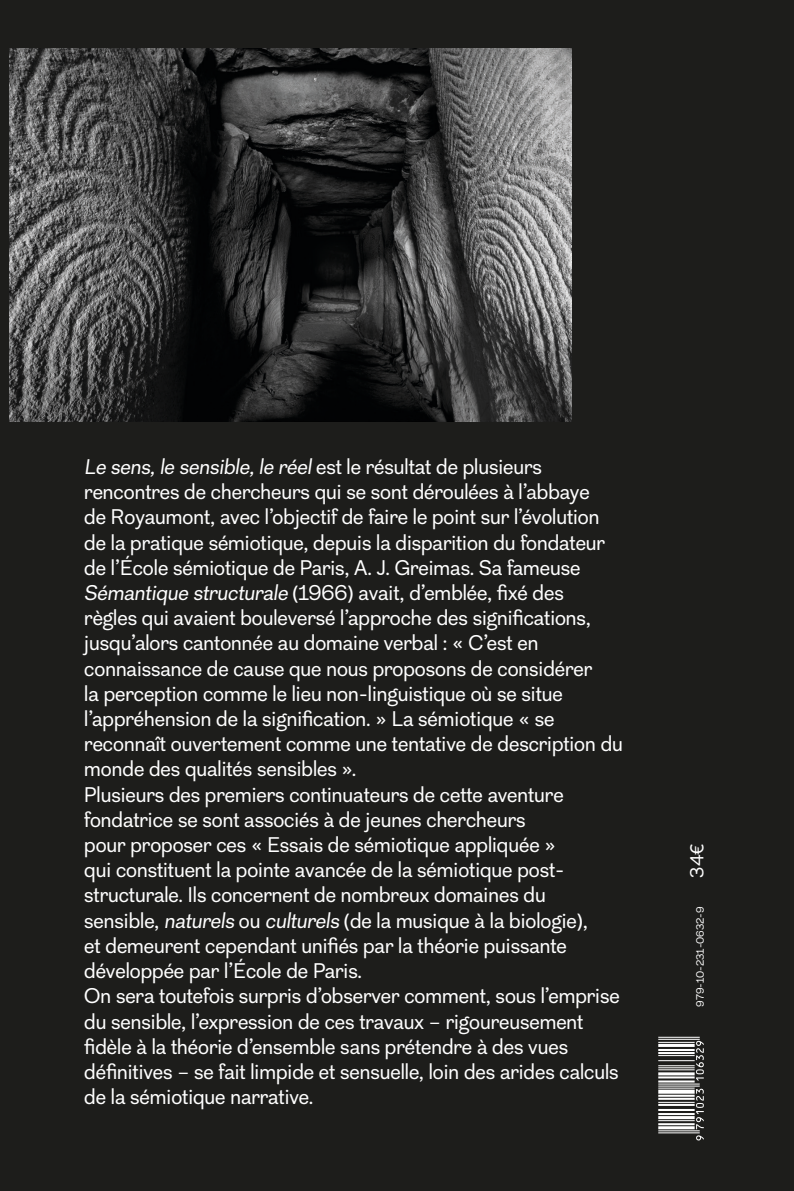
<style>
.page{position:relative;width:794px;height:1191px;background:#1d1d1b}
.page>*{position:absolute;margin:0;border:0;box-sizing:border-box;transform-origin:0 0}
.t1{font:21px/25.2px "Grotex";color:#fff}
.t2{font:18.55px "Grotex";color:#fff}
.t3{font:10.5px "Grotex";color:#fff}
.s1{font-family:"Akkurat"}
</style>
<div class="page">
<img style="left:9px;top:49px;width:562px;height:372px">
<svg style="left:658px;top:1036px;width:46px;height:104px"></svg>
<p class="t1" style="left:84px;top:454px;width:540px">Le sens, le sensible, le réel est le résultat de plusieurs rencontres de chercheurs qui se sont déroulées à l’abbaye<br>de Royaumont, avec l’objectif de faire le point sur l’évolution de la pratique sémiotique, depuis la disparition du fondateur de l’École sémiotique de Paris, A. J. Greimas. Sa fameuse Sémantique structurale(1966) avait, d’emblée, fixé des<br>règles qui avaient bouleversé l’approche des significations, jusqu’alors cantonnée au domaine verbal : « C’est en connaissance de cause que nous proposons de considérer<br>la perception comme le lieu non-linguistique où se situe l’appréhension de la signification. » La sémiotique « se reconnaît ouvertement comme une tentative de description du monde des qualités sensibles ».<br>Plusieurs des premiers continuateurs de cette aventure fondatrice se sont associés à de jeunes chercheurs<br>pour proposer ces « Essais de sémiotique appliquée »<br>qui constituent la pointe avancée de la sémiotique post&shy;structurale. Ils concernent de nombreux domaines du sensible, naturels ou culturels (de la musique à la biologie),<br>et demeurent cependant unifiés par la théorie puissante développée par l’École de Paris.<br>On sera toutefois surpris d’observer comment, sous l’emprise du sensible, l’expression de ces travaux – rigoureusement fidèle à la théorie d’ensemble sans prétendre à des vues définitives – se fait limpide et sensuelle, loin des arides calculs de la sémiotique narrative.</p>
<p class="t2" style="left:686px;top:877px;width:35px;rotate:-90deg">34<span class="s1">€</span></p>
<p class="t3" style="left:694px;top:1006px;width:102px;rotate:-90deg">979-10-231-0632-9</p>
</div>
